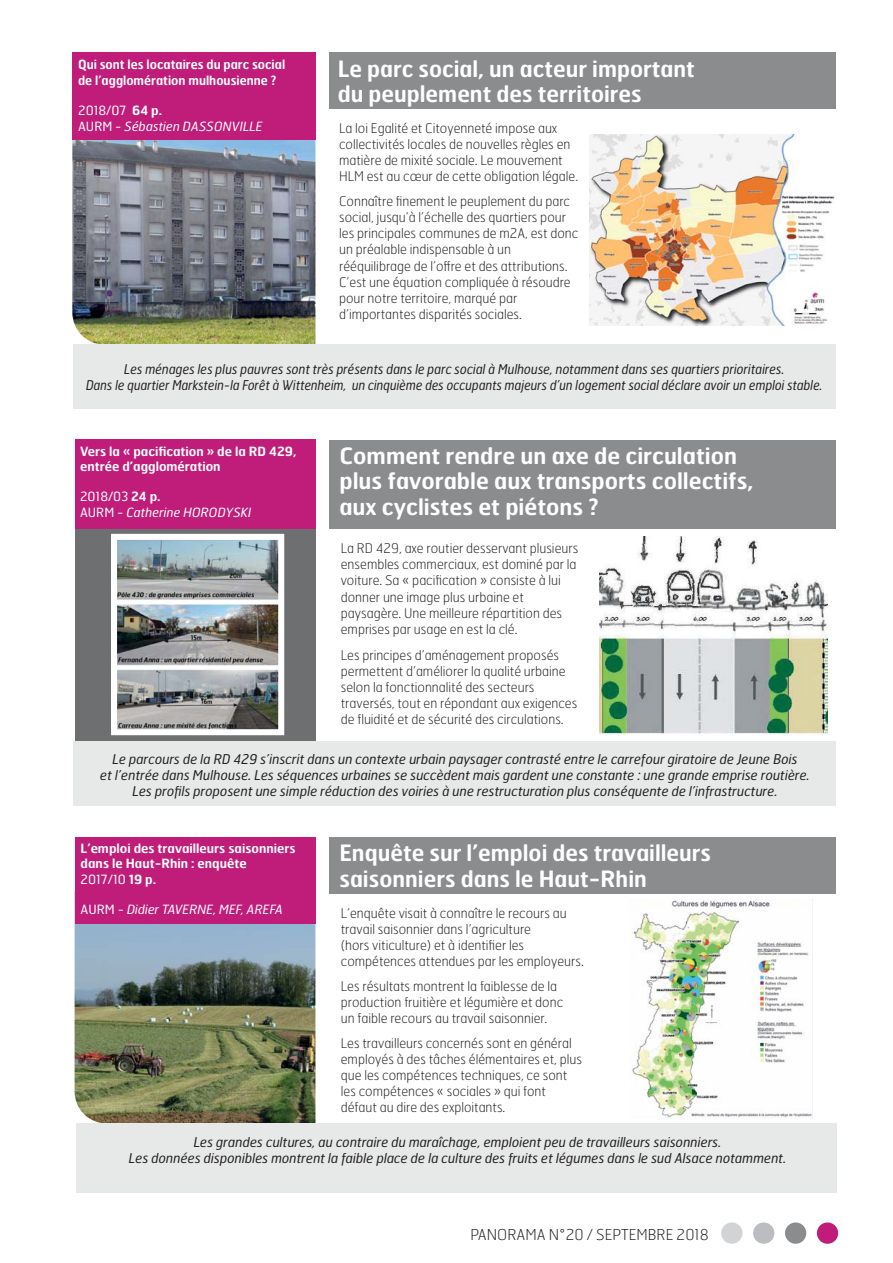
<style>
.page{position:relative;width:893px;height:1263px;background:#fff}
.page>*{position:absolute;margin:0;border:0;box-sizing:border-box;transform-origin:0 0}
.t1{font:600 22.5px/25.5px "Hermes FB";color:#fff}
.t2{font:100 15px "Hermes FB";color:#231f20}
.t3{font:italic 13.5px/16.2px "Hermes FB";color:#231f20;text-align:center}
.t4{font:italic 13.5px/16.2px "Hermes FB";color:#231f20;text-align:center;scale:.92 1}
.t5{font:100 13.35px/16px "Hermes FB";color:#231f20}
.t6{font:600 12.75px/15.3px "Hermes FB";color:#fff}
.t7{font:italic 12.75px/15.3px "Hermes FB";color:#fff}
.t8{font:600 12.75px/15.3px "Hermes FB";color:#fff;scale:.96 1}
.s1{font-style:normal}
.s2{font-weight:600;font-style:normal}
.s3{font-weight:400}
</style>
<div class="page">
<img style="left:75px;top:924px;width:240px;height:199px">
<img style="left:72px;top:140px;width:243px;height:204px">
<img style="left:599px;top:536px;width:229px;height:200px">
<div style="left:75px;top:518px;width:240px;height:255px;background:#6d6f71"></div>
<div style="left:73px;top:741px;width:763px;height:65px;background:#e7e8e8"></div>
<div style="left:329px;top:440px;width:506px;height:89px;background:#8a8c8e"></div>
<div style="left:329px;top:52px;width:506px;height:57px;background:#8a8c8e"></div>
<div style="left:721px;top:1222px;width:21px;height:22px;background:#d1d3d4;border-radius:50%"></div>
<div style="left:753px;top:1222px;width:21px;height:22px;background:#bbbdc0;border-radius:50%"></div>
<div style="left:785px;top:1222px;width:21px;height:22px;background:#8a8c8e;border-radius:50%"></div>
<div style="left:817px;top:1222px;width:21px;height:22px;background:#bf1d79;border-radius:50%"></div>
<div style="left:75px;top:440px;width:240px;height:89px;background:#bf1d79"></div>
<div style="left:76px;top:1123px;width:760px;height:70px;background:#e7e8e8"></div>
<div style="left:75px;top:837px;width:240px;height:87px;background:#bf1d79"></div>
<div style="left:72px;top:53px;width:243px;height:87px;background:#bf1d79"></div>
<div style="left:73px;top:344px;width:763px;height:65px;background:#e7e8e8"></div>
<div style="left:329px;top:837px;width:506px;height:57px;background:#8a8c8e"></div>
<img style="left:589px;top:134px;width:246px;height:192px">
<img style="left:111px;top:534px;width:173px;height:201px">
<img style="left:631px;top:900px;width:181px;height:218px">
<div style="left:824px;top:573px;width:10px;height:20px;background:#fff"></div>
<p class="t8" style="left:78px;top:58px;width:217px">Qui sont les locataires du parc social de l’agglomération mulhousienne ?</p>
<p class="t7" style="left:78px;top:104px;width:186px"><span class="s1">2018/07</span> <span class="s2">64 p.<br></span><span class="s1">AURM -</span> Sébastien DASSONVILLE</p>
<h1 class="t1" style="left:338px;top:58px;width:359px">Le parc social, un acteur important du peuplement des territoires</h1>
<p class="t5" style="left:339px;top:121px;width:240px">La loi Egalité et Citoyenneté impose aux collectivités locales de nouvelles règles en matière de mixité sociale. Le mouvement HLM est au cœur de cette obligation légale.</p>
<p class="t5" style="left:339px;top:194px;width:241px">Connaître finement le peuplement du parc social, jusqu’à l’échelle des quartiers pour les principales communes de m2A, est donc un préalable indispensable à un rééquilibrage de l’offre et des attributions.<br>C’est une équation compliquée à résoudre pour notre territoire, marqué par d’importantes disparités sociales.</p>
<p class="t4" style="left:86px;top:362px;width:802px">Les ménages les plus pauvres sont très présents dans le parc social à Mulhouse, notamment dans ses quartiers prioritaires.<br>Dans le quartier Markstein-la Forêt à Wittenheim, un cinquième des occupants majeurs d’un logement social déclare avoir un emploi stable.</p>
<p class="t6" style="left:80px;top:444px;width:218px">Vers la « pacification » de la RD 429, entrée d’agglomération</p>
<p class="t7" style="left:80px;top:490px;width:173px"><span class="s1">2018/03</span> <span class="s2">24 p.<br></span><span class="s1">AURM -</span> Catherine HORODYSKI</p>
<h1 class="t1" style="left:339px;top:444px;width:416px">Comment rendre un axe de circulation plus favorable aux transports collectifs, aux cyclistes et piétons ?</h1>
<p class="t5" style="left:341px;top:541px;width:239px">La RD 429, axe routier desservant plusieurs ensembles commerciaux, est dominé par la voiture. Sa « pacification » consiste à lui donner une image plus urbaine et paysagère. Une meilleure répartition des emprises par usage en est la clé.</p>
<p class="t5" style="left:341px;top:648px;width:238px">Les principes d’aménagement proposés permettent d’améliorer la qualité urbaine selon la fonctionnalité des secteurs traversés, tout en répondant aux exigences de fluidité et de sécurité des circulations.</p>
<p class="t3" style="left:100px;top:752px;width:711px">Le parcours de la RD 429 s’inscrit dans un contexte urbain paysager contrasté entre le carrefour giratoire de Jeune Bois<br>et l’entrée dans Mulhouse. Les séquences urbaines se succèdent mais gardent une constante : une grande emprise routière.<br>Les profils proposent une simple réduction des voiries à une restructuration plus conséquente de l’infrastructure.</p>
<p class="t6" style="left:81px;top:842px;width:216px">L’emploi des travailleurs saisonniers dans le Haut-Rhin : enquête<br><span class="s3">2017/10</span> 19 p.</p>
<p class="t7" style="left:81px;top:903px;width:204px"><span class="s1">AURM -</span> Didier TAVERNE, MEF, AREFA</p>
<h1 class="t1" style="left:339px;top:842px;width:373px">Enquête sur l’emploi des travailleurs saisonniers dans le Haut-Rhin</h1>
<p class="t5" style="left:341px;top:906px;width:244px">L’enquête visait à connaître le recours au travail saisonnier dans l’agriculture<br>(hors viticulture) et à identifier les compétences attendues par les employeurs.</p>
<p class="t5" style="left:341px;top:979px;width:224px">Les résultats montrent la faiblesse de la production fruitière et légumière et donc un faible recours au travail saisonnier.</p>
<p class="t5" style="left:341px;top:1036px;width:243px">Les travailleurs concernés sont en général employés à des tâches élémentaires et, plus que les compétences techniques, ce sont les compétences « sociales » qui font défaut au dire des exploitants.</p>
<p class="t3" style="left:129px;top:1135px;width:659px">Les grandes cultures, au contraire du maraîchage, emploient peu de travailleurs saisonniers.<br>Les données disponibles montrent la faible place de la culture des fruits et légumes dans le sud Alsace notamment.</p>
<p class="t2" style="left:470px;top:1228px;width:240px">PANORAMA N°20 / SEPTEMBRE 2018</p>
</div>
